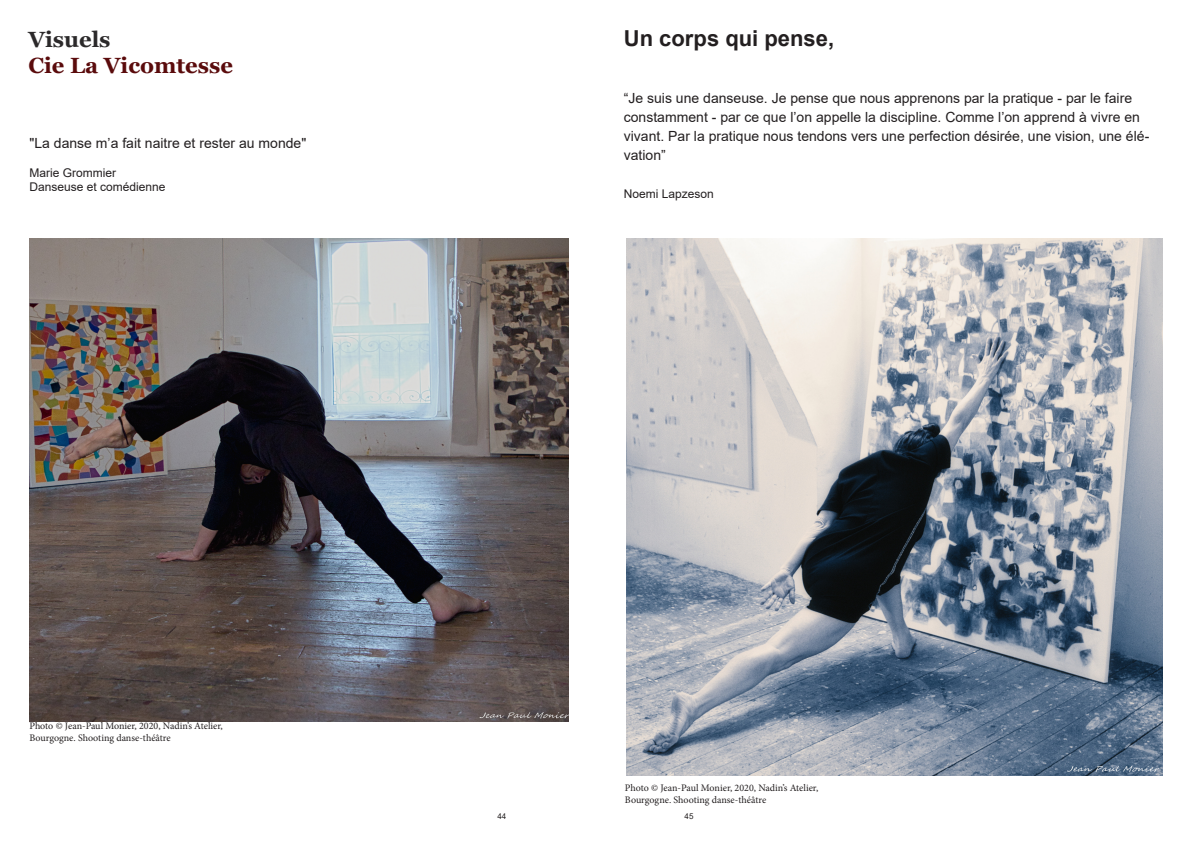
<style>
.page{position:relative;width:1191px;height:842px;background:#fff}
.page>*{position:absolute;margin:0;border:0;box-sizing:border-box;transform-origin:0 0}
.t1{font:700 22px "Arial";color:#231f20}
.t2{font:700 22px "Georgia";color:#5a0b0c}
.t3{font:700 22px "Georgia";color:#2b292a}
.t4{font:14px/19px "Arial";color:#231f20}
.t5{font:12px "Arial";color:#231f20}
.t6{font:10px/12px "Minion Pro";letter-spacing:-.005em;color:#231f20}
.t7{font:8px "Arial";color:#231f20}
</style>
<div class="page">
<img style="left:29px;top:239px;width:539px;height:483px">
<img style="left:626px;top:239px;width:536px;height:537px">
<p class="t3" style="left:28px;top:25px;width:84px">Visuels</p>
<p class="t2" style="left:28px;top:51px;width:206px">Cie La Vicomtesse</p>
<p class="t4" style="left:29px;top:133px;width:278px">"La danse m’a fait naitre et rester au monde"</p>
<p class="t5" style="left:29px;top:164px;width:88px">Marie Grommier</p>
<p class="t5" style="left:29px;top:178px;width:138px">Danseuse et comédienne</p>
<p class="t1" style="left:624px;top:23px;width:212px">Un corps qui pense,</p>
<p class="t4" style="left:624px;top:88px;width:527px">“Je suis une danseuse. Je pense que nous apprenons par la pratique - par le faire constamment - par ce que l’on appelle la discipline. Comme l’on apprend à vivre en vivant. Par la pratique nous tendons vers une perfection désirée, une vision, une élé&shy;vation”</p>
<p class="t5" style="left:624px;top:185px;width:92px">Noemi Lapzeson</p>
<p class="t6" style="left:29px;top:720px;width:195px">Photo © Jean-Paul Monier, 2020, Nadin’s Atelier,<br>Bourgogne. Shooting danse-théâtre</p>
<p class="t6" style="left:625px;top:781px;width:195px">Photo © Jean-Paul Monier, 2020, Nadin’s Atelier,<br>Bourgogne. Shooting danse-théâtre</p>
<p class="t7" style="left:497px;top:811px;width:10px">44</p>
<p class="t7" style="left:684px;top:811px;width:10px">45</p>
</div>
